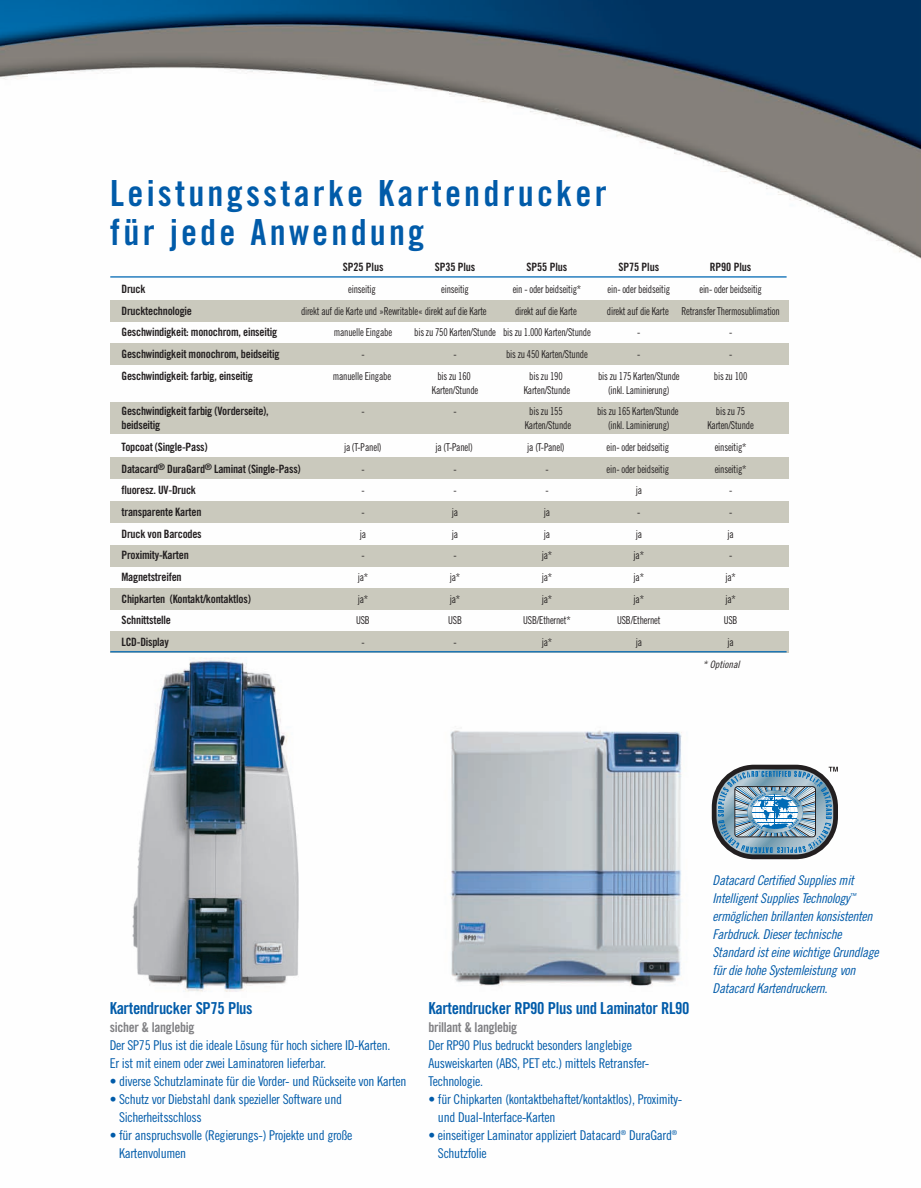
<style>
.page{position:relative;width:921px;height:1188px;background:#fff}
.page>*{position:absolute;margin:0;border:0;box-sizing:border-box;transform-origin:0 0}
.t1{font:36px/39px "Trade Gothic Bold Cond Twenty";letter-spacing:.09em;color:#015ba9}
.t2{font:16.5px "Trade Gothic Bold Cond Twenty";letter-spacing:-.02em;color:#015ba9}
.t3{font:13.5px/18px "Trade Gothic Cond Eighteen";letter-spacing:-.02em;color:#015ba9}
.t4{font:13.5px/18px "Trade Gothic Cond Eighteen Obl";letter-spacing:-.02em;color:#015ba9}
.t5{font:13.5px "Trade Gothic Bold Cond Twenty";letter-spacing:-.02em;color:#808083}
.t6{font:11.55px "Trade Gothic Bold Cond Twenty";letter-spacing:-.02em;color:#231f20}
.t7{font:10.8px "Trade Gothic Cond Eighteen";letter-spacing:-.02em;color:#231f20;scale:.9 1}
.t8{font:10.2px "Trade Gothic Cond Eighteen Obl";color:#231f20}
</style>
<div class="page">
<img style="left:0;top:0;width:920px;height:860px">
<img style="left:74px;top:658px;width:257px;height:334px">
<img style="left:410px;top:698px;width:295px;height:288px">
<div style="left:111px;top:300px;width:677px;height:21px;background:#cac9bd"></div>
<div style="left:111px;top:344px;width:677px;height:21px;background:#cac9bd"></div>
<div style="left:111px;top:402px;width:677px;height:32px;background:#cac9bd"></div>
<div style="left:111px;top:458px;width:677px;height:21px;background:#cac9bd"></div>
<div style="left:111px;top:502px;width:677px;height:21px;background:#cac9bd"></div>
<div style="left:111px;top:545px;width:677px;height:21px;background:#cac9bd"></div>
<div style="left:111px;top:588px;width:677px;height:21px;background:#cac9bd"></div>
<div style="left:111px;top:631px;width:677px;height:21px;background:#cac9bd"></div>
<hr style="left:110px;top:276px;width:676px;height:2px;background:#0168b3">
<hr style="left:110px;top:651px;width:676px;height:1px;background:#0168b3">
<div style="left:711px;top:765px;width:126px;height:94px;border:5px solid #231f20;border-radius:40px"></div>
<svg style="left:717px;top:767px;width:120px;height:86px;background:#81a0b3"></svg>
<h1 class="t1" style="left:110px;top:177px;width:497px">Leistungsstarke Kartendrucker für jede Anwendung</h1>
<p class="t6" style="left:343px;top:263px;width:42px">SP25 Plus</p>
<p class="t6" style="left:434px;top:263px;width:42px">SP35 Plus</p>
<p class="t6" style="left:526px;top:263px;width:42px">SP55 Plus</p>
<p class="t6" style="left:618px;top:263px;width:42px">SP75 Plus</p>
<p class="t6" style="left:709px;top:263px;width:43px">RP90 Plus</p>
<p class="t6" style="left:121px;top:285px;width:25px">Druck</p>
<p class="t7" style="left:348px;top:285px;width:32px">einseitig</p>
<p class="t7" style="left:441px;top:285px;width:32px">einseitig</p>
<p class="t7" style="left:512px;top:285px;width:78px">ein - oder beidseitig*</p>
<p class="t7" style="left:607px;top:285px;width:71px">ein- oder beidseitig</p>
<p class="t7" style="left:699px;top:285px;width:71px">ein- oder beidseitig</p>
<p class="t6" style="left:121px;top:306px;width:72px">Drucktechnologie</p>
<p class="t7" style="left:301px;top:307px;width:208px">direkt auf die Karte und »Rewritable« direkt auf die Karte</p>
<p class="t7" style="left:515px;top:307px;width:70px">direkt auf die Karte</p>
<p class="t7" style="left:606px;top:307px;width:193px">direkt auf die Karte Retransfer Thermosublimation</p>
<p class="t6" style="left:121px;top:328px;width:157px">Geschwindigkeit: monochrom, einseitig</p>
<p class="t7" style="left:334px;top:328px;width:66px">manuelle Eingabe</p>
<p class="t7" style="left:414px;top:328px;width:198px">bis zu 750 Karten/Stunde bis zu 1.000 Karten/Stunde</p>
<p class="t7" style="left:637px;top:328px;width:5px">-</p>
<p class="t7" style="left:728px;top:328px;width:5px">-</p>
<p class="t6" style="left:121px;top:350px;width:160px">Geschwindigkeit monochrom, beidseitig</p>
<p class="t7" style="left:361px;top:350px;width:5px">-</p>
<p class="t7" style="left:453px;top:350px;width:5px">-</p>
<p class="t7" style="left:506px;top:350px;width:92px">bis zu 450 Karten/Stunde</p>
<p class="t7" style="left:637px;top:350px;width:5px">-</p>
<p class="t7" style="left:728px;top:350px;width:5px">-</p>
<p class="t6" style="left:121px;top:371px;width:133px">Geschwindigkeit: farbig, einseitig</p>
<p class="t7" style="left:333px;top:372px;width:66px">manuelle Eingabe</p>
<p class="t7" style="left:437px;top:372px;width:39px">bis zu 160</p>
<p class="t7" style="left:529px;top:372px;width:39px">bis zu 190</p>
<p class="t7" style="left:598px;top:372px;width:92px">bis zu 175 Karten/Stunde</p>
<p class="t7" style="left:713px;top:372px;width:39px">bis zu 100</p>
<p class="t7" style="left:432px;top:386px;width:53px">Karten/Stunde</p>
<p class="t7" style="left:523px;top:386px;width:53px">Karten/Stunde</p>
<p class="t7" style="left:608px;top:386px;width:70px">(inkl. Laminierung)</p>
<p class="t6" style="left:121px;top:407px;width:149px">Geschwindigkeit farbig (Vorderseite),</p>
<p class="t7" style="left:361px;top:408px;width:5px">-</p>
<p class="t7" style="left:453px;top:408px;width:5px">-</p>
<p class="t7" style="left:529px;top:408px;width:39px">bis zu 155</p>
<p class="t7" style="left:597px;top:408px;width:92px">bis zu 165 Karten/Stunde</p>
<p class="t7" style="left:715px;top:408px;width:34px">bis zu 75</p>
<p class="t6" style="left:121px;top:421px;width:40px">beidseitig</p>
<p class="t7" style="left:524px;top:422px;width:53px">Karten/Stunde</p>
<p class="t7" style="left:608px;top:422px;width:70px">(inkl. Laminierung)</p>
<p class="t7" style="left:707px;top:422px;width:53px">Karten/Stunde</p>
<p class="t6" style="left:121px;top:443px;width:88px">Topcoat (Single-Pass)</p>
<p class="t7" style="left:344px;top:443px;width:43px">ja (T-Panel)</p>
<p class="t7" style="left:435px;top:443px;width:43px">ja (T-Panel)</p>
<p class="t7" style="left:527px;top:443px;width:43px">ja (T-Panel)</p>
<p class="t7" style="left:606px;top:443px;width:71px">ein- oder beidseitig</p>
<p class="t7" style="left:714px;top:443px;width:37px">einseitig*</p>
<p class="t6" style="left:121px;top:464px;width:181px">Datacard<sup>®</sup> DuraGard<sup>®</sup> Laminat (Single-Pass)</p>
<p class="t7" style="left:361px;top:465px;width:5px">-</p>
<p class="t7" style="left:453px;top:465px;width:5px">-</p>
<p class="t7" style="left:545px;top:465px;width:5px">-</p>
<p class="t7" style="left:606px;top:465px;width:71px">ein- oder beidseitig</p>
<p class="t7" style="left:714px;top:465px;width:37px">einseitig*</p>
<p class="t6" style="left:121px;top:486px;width:76px">fluoresz. UV-Druck</p>
<p class="t7" style="left:361px;top:487px;width:5px">-</p>
<p class="t7" style="left:453px;top:487px;width:5px">-</p>
<p class="t7" style="left:545px;top:487px;width:5px">-</p>
<p class="t7" style="left:635px;top:487px;width:9px">ja</p>
<p class="t7" style="left:728px;top:487px;width:5px">-</p>
<p class="t6" style="left:121px;top:508px;width:81px">transparente Karten</p>
<p class="t7" style="left:361px;top:508px;width:5px">-</p>
<p class="t7" style="left:452px;top:508px;width:9px">ja</p>
<p class="t7" style="left:543px;top:508px;width:9px">ja</p>
<p class="t7" style="left:637px;top:508px;width:5px">-</p>
<p class="t7" style="left:728px;top:508px;width:5px">-</p>
<p class="t6" style="left:121px;top:529px;width:82px">Druck von Barcodes</p>
<p class="t7" style="left:360px;top:530px;width:9px">ja</p>
<p class="t7" style="left:452px;top:530px;width:9px">ja</p>
<p class="t7" style="left:543px;top:530px;width:8px">ja</p>
<p class="t7" style="left:635px;top:530px;width:8px">ja</p>
<p class="t7" style="left:727px;top:530px;width:9px">ja</p>
<p class="t6" style="left:121px;top:551px;width:69px">Proximity-Karten</p>
<p class="t7" style="left:361px;top:552px;width:5px">-</p>
<p class="t7" style="left:453px;top:552px;width:5px">-</p>
<p class="t7" style="left:541px;top:552px;width:13px">ja*</p>
<p class="t7" style="left:633px;top:552px;width:13px">ja*</p>
<p class="t7" style="left:728px;top:552px;width:5px">-</p>
<p class="t6" style="left:121px;top:573px;width:62px">Magnetstreifen</p>
<p class="t7" style="left:358px;top:573px;width:13px">ja*</p>
<p class="t7" style="left:450px;top:573px;width:13px">ja*</p>
<p class="t7" style="left:541px;top:573px;width:13px">ja*</p>
<p class="t7" style="left:633px;top:573px;width:13px">ja*</p>
<p class="t7" style="left:725px;top:573px;width:13px">ja*</p>
<p class="t6" style="left:121px;top:594px;width:131px">Chipkarten (Kontakt/kontaktlos)</p>
<p class="t7" style="left:357px;top:595px;width:13px">ja*</p>
<p class="t7" style="left:450px;top:595px;width:13px">ja*</p>
<p class="t7" style="left:541px;top:595px;width:13px">ja*</p>
<p class="t7" style="left:633px;top:595px;width:13px">ja*</p>
<p class="t7" style="left:725px;top:595px;width:13px">ja*</p>
<p class="t6" style="left:121px;top:616px;width:51px">Schnittstelle</p>
<p class="t7" style="left:356px;top:617px;width:17px">USB</p>
<p class="t7" style="left:448px;top:617px;width:17px">USB</p>
<p class="t7" style="left:523px;top:617px;width:54px">USB/Ethernet*</p>
<p class="t7" style="left:617px;top:617px;width:50px">USB/Ethernet</p>
<p class="t7" style="left:723px;top:617px;width:17px">USB</p>
<p class="t6" style="left:121px;top:638px;width:49px">LCD-Display</p>
<p class="t7" style="left:361px;top:638px;width:5px">-</p>
<p class="t7" style="left:453px;top:638px;width:5px">-</p>
<p class="t7" style="left:541px;top:638px;width:13px">ja*</p>
<p class="t7" style="left:635px;top:638px;width:9px">ja</p>
<p class="t7" style="left:727px;top:638px;width:9px">ja</p>
<p class="t8" style="left:702px;top:661px;width:38px">* Optional</p>
<h2 class="t2" style="left:110px;top:1002px;width:144px">Kartendrucker SP75 Plus</h2>
<p class="t5" style="left:110px;top:1022px;width:86px">sicher &amp; langlebig</p>
<p class="t3" style="left:110px;top:1037px;width:282px">Der SP75 Plus ist die ideale Lösung für hoch sichere ID-Karten.<br>Er ist mit einem oder zwei Laminatoren lieferbar.</p>
<p class="t3" style="left:110px;top:1073px;width:298px">• diverse Schutzlaminate für die Vorder- und Rückseite von Karten</p>
<p class="t3" style="left:119px;top:1091px;width:224px;text-indent:-9px">• Schutz vor Diebstahl dank spezieller Software und<br>Sicherheitsschloss</p>
<p class="t3" style="left:119px;top:1127px;width:235px;text-indent:-9px">• für anspruchsvolle (Regierungs-) Projekte und große<br>Kartenvolumen</p>
<h2 class="t2" style="left:428px;top:1002px;width:262px">Kartendrucker RP90 Plus und Laminator RL90</h2>
<p class="t5" style="left:428px;top:1022px;width:90px">brillant &amp; langlebig</p>
<p class="t3" style="left:428px;top:1037px;width:222px">Der RP90 Plus bedruckt besonders langlebige<br>Ausweiskarten (ABS, PET etc.) mittels Retransfer-<br>Technologie.</p>
<p class="t3" style="left:438px;top:1091px;width:246px;text-indent:-9px">• für Chipkarten (kontaktbehaftet/kontaktlos), Proximity&shy;und Dual-Interface-Karten</p>
<p class="t3" style="left:438px;top:1127px;width:240px;text-indent:-9px">• einseitiger Laminator appliziert Datacard<sup>®</sup> DuraGard<sup>®<br></sup>Schutzfolie</p>
<p class="t4" style="left:712px;top:873px;width:168px">Datacard Certified Supplies mit Intelligent Supplies Technology<sup>™ </sup>ermöglichen brillanten konsistenten Farbdruck. Dieser technische Standard ist eine wichtige Grundlage für die hohe Systemleistung von Datacard Kartendruckern.</p>
</div>
